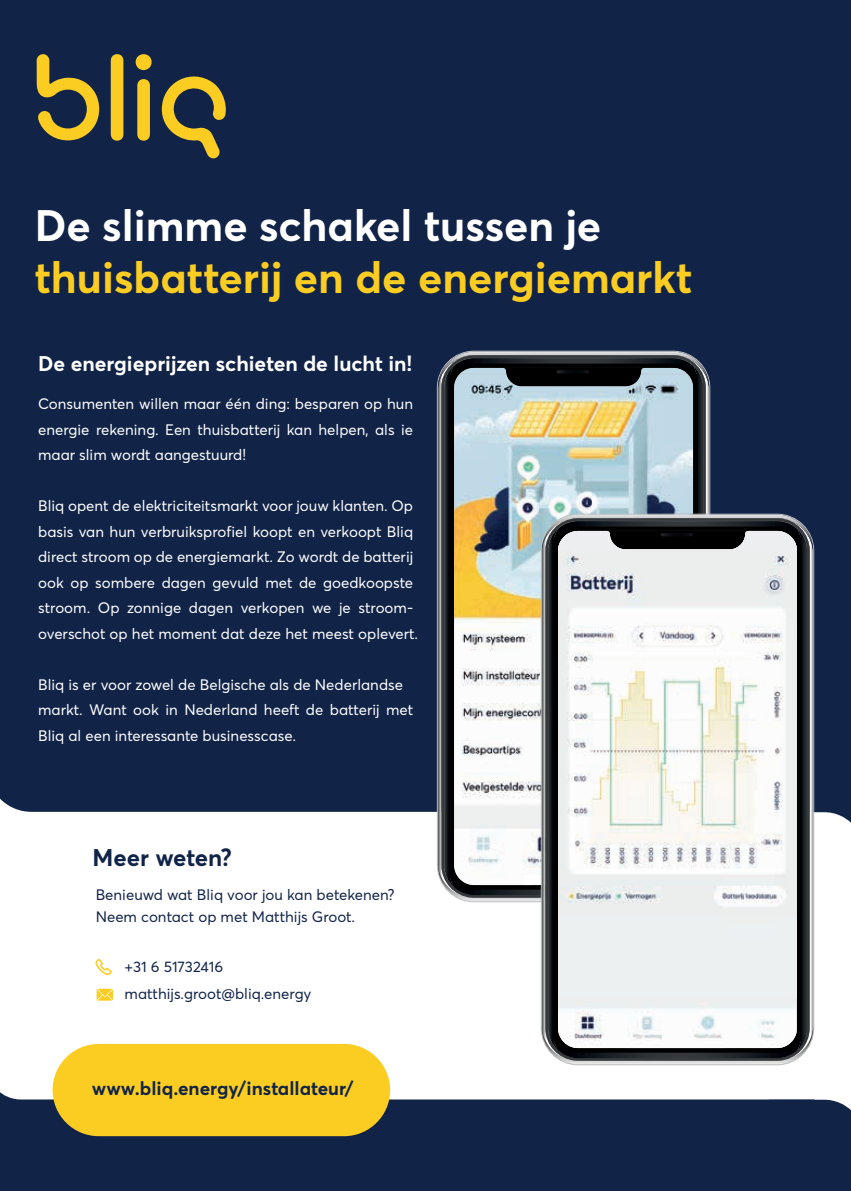
<style>
.page{position:relative;width:851px;height:1191px;background:#fff}
.page>*{position:absolute;margin:0;border:0;box-sizing:border-box;transform-origin:0 0}
.t1{font:700 43.5px "Averta Std";color:#fbcc22}
.t2{font:700 43.5px "Averta Std";color:#fff}
.t3{font:700 23.85px "Averta Std";color:#112448}
.t4{font:700 21px "Averta Std";color:#fff}
.t5{font:700 18.75px "Averta Std";color:#112448}
.t6{font:15px/25.5px "Averta Std";color:#fff}
.t7{font:15px/22.5px "Averta Std";color:#112448}
</style>
<div class="page">
<div style="left:0;top:1082px;width:850px;height:109px;background:#112448"></div>
<svg style="left:0;top:1050px;width:438px;height:49px"></svg>
<div style="left:0;top:0;width:850px;height:812px;background:#112448"></div>
<svg style="left:136px;top:54px;width:16px;height:16px"></svg>
<svg style="left:137px;top:79px;width:13px;height:62px"></svg>
<svg style="left:162px;top:67px;width:64px;height:92px;background:#615d3a"></svg>
<svg style="left:37px;top:54px;width:62px;height:86px;background:#6f6738"></svg>
<svg style="left:111px;top:54px;width:12px;height:87px"></svg>
<div style="left:53px;top:1044px;width:337px;height:92px;background:#fbcc22;border-radius:46px"></div>
<svg style="left:97px;top:988px;width:16px;height:12px"></svg>
<svg style="left:95px;top:959px;width:16px;height:16px"></svg>
<svg style="left:438px;top:352px;width:412px;height:757px"></svg>
<h1 class="t2" style="left:35px;top:198px;width:568px">De slimme schakel tussen je</h1>
<h1 class="t1" style="left:35px;top:250px;width:659px">thuisbatterij en de energiemarkt</h1>
<h3 class="t4" style="left:38px;top:351px;width:376px">De energieprijzen schieten de lucht in!</h3>
<p class="t6" style="left:38px;top:391px;width:376px;text-align:justify">Consumenten willen maar één ding: besparen op hun energie rekening. Een thuisbatterij kan helpen, als ie maar slim wordt aangestuurd!</p>
<p class="t6" style="left:38px;top:493px;width:381px">Bliq opent de elektriciteitsmarkt voor jouw klanten. Op basis van hun verbruiksprofiel koopt en verkoopt Bliq direct stroom op de energiemarkt. Zo wordt de batterij ook op sombere dagen gevuld met de goedkoopste stroom. Op zonnige dagen verkopen we je stroom&shy;overschot op het moment dat deze het meest oplevert.</p>
<p class="t6" style="left:38px;top:671px;width:376px">Bliq is er voor zowel de Belgische als de Nederlandse markt. Want ook in Nederland heeft de batterij met<br>Bliq al een interessante businesscase.</p>
<h2 class="t3" style="left:93px;top:843px;width:141px">Meer weten?</h2>
<p class="t7" style="left:96px;top:883px;width:300px">Benieuwd wat Bliq voor jou kan betekenen?<br>Neem contact op met Matthijs Groot.</p>
<p class="t7" style="left:125px;top:953px;width:188px;line-height:27px">+31 6 51732416 matthijs.groot@bliq.energy</p>
<p class="t5" style="left:92px;top:1076px;width:263px">www.bliq.energy/installateur/</p>
</div>
